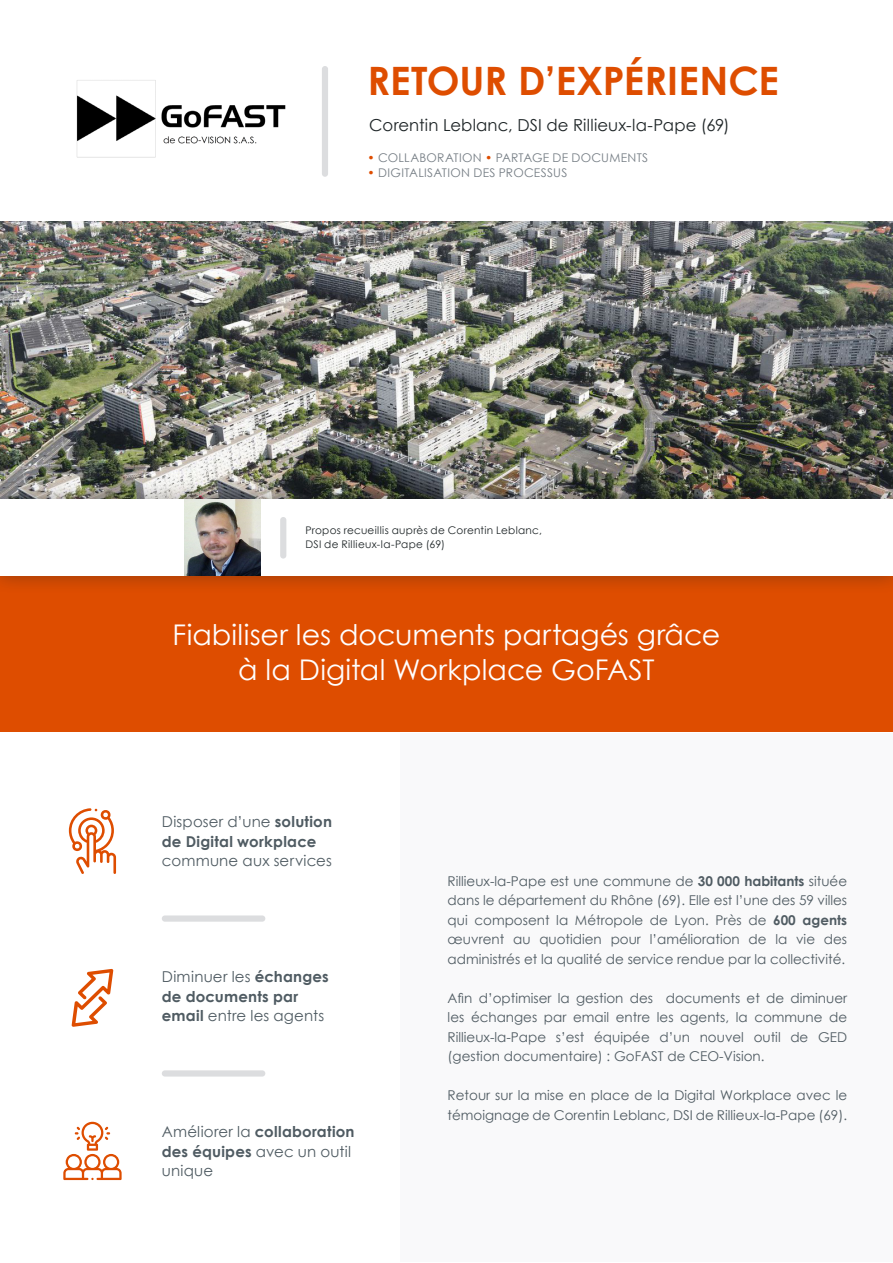
<style>
.page{position:relative;width:893px;height:1263px;background:#fff}
.page>*{position:absolute;margin:0;border:0;box-sizing:border-box;transform-origin:0 0}
.t1{font:700 39.15px "Century Gothic";color:#de4d00}
.t2{font:28.5px/34.2px "Century Gothic";color:#fff;text-align:center}
.t3{font:16.5px "Century Gothic";letter-spacing:.01em;color:#1e2527}
.t4{font:15px/19.5px "Century Gothic";letter-spacing:.01em;color:#4f5b62}
.t5{font:700 15px/19.5px "Century Gothic";letter-spacing:.01em;color:#4f5b62}
.t6{font:13.5px/19.5px "Century Gothic";color:#4f5b62;text-align:justify}
.t7{font:12px "Century Gothic";letter-spacing:.025em;color:#767e85}
.t8{font:10.5px/13.5px "Century Gothic";letter-spacing:.025em;color:#1e2527}
.s1{color:#de4d00}
.s2{font-weight:700}
.s3{font-weight:400}
</style>
<div class="page">
<div style="left:401px;top:733px;width:492px;height:529px;background:#f9f9fa"></div>
<img style="left:0;top:221px;width:893px;height:260px">
<div style="left:0;top:572px;width:893px;height:159px;background:#de4d00"></div>
<div style="left:0;top:481px;width:893px;height:113px;background:#231f20;opacity:.42"></div>
<div style="left:0;top:500px;width:893px;height:76px;background:#fff"></div>
<div style="left:162px;top:1070px;width:103px;height:6px;background:#dcdddf;border-radius:3px"></div>
<div style="left:162px;top:915px;width:103px;height:7px;background:#dcdddf;border-radius:3px"></div>
<div style="left:322px;top:66px;width:6px;height:111px;background:#dcdddf;border-radius:3px"></div>
<div style="left:280px;top:517px;width:6px;height:42px;background:#dcdddf;border-radius:3px"></div>
<img style="left:185px;top:500px;width:76px;height:76px">
<img style="left:77px;top:80px;width:209px;height:77px">
<svg style="left:69px;top:808px;width:47px;height:66px"></svg>
<svg style="left:72px;top:969px;width:41px;height:58px"></svg>
<svg style="left:63px;top:1122px;width:59px;height:58px"></svg>
<p class="t1" style="left:368px;top:51px;width:413px">RETOUR D’EXPÉRIENCE</p>
<p class="t3" style="left:369px;top:113px;width:362px">Corentin Leblanc, DSI de Rillieux-la-Pape (69)</p>
<p class="t7" style="left:368px;top:150px;width:282px"><span class="s1">•</span> COLLABORATION <span class="s1">•</span> PARTAGE DE DOCUMENTS</p>
<p class="t7" style="left:368px;top:164px;width:201px"><span class="s1">•</span> DIGITALISATION DES PROCESSUS</p>
<p class="t8" style="left:305px;top:523px;width:238px">Propos recueillis auprès de Corentin Leblanc,<br>DSI de Rillieux-la-Pape (69)</p>
<p class="t2" style="left:173px;top:617px;width:549px">Fiabiliser les documents partagés grâce à la Digital Workplace GoFAST</p>
<p class="t4" style="left:162px;top:812px;width:172px">Disposer d’une <span class="s2">solution de Digital workplace </span>commune aux services</p>
<p class="t5" style="left:162px;top:966px;width:168px"><span class="s3">Diminuer les</span> échanges de documents par email <span class="s3">entre les agents</span></p>
<p class="t4" style="left:162px;top:1121px;width:194px">Améliorer la <span class="s2">collaboration des équipes</span> avec un outil unique</p>
<p class="t6" style="left:448px;top:871px;width:401px">Rillieux-la-Pape est une commune de <span class="s2">30 000 habitants</span> située dans le département du Rhône (69). Elle est l’une des 59 villes qui composent la Métropole de Lyon. Près de <span class="s2">600 agents </span>œuvrent au quotidien pour l’amélioration de la vie des administrés et la qualité de service rendue par la collectivité.</p>
<p class="t6" style="left:448px;top:988px;width:401px">Afin d’optimiser la gestion des documents et de diminuer les échanges par email entre les agents, la commune de Rillieux-la-Pape s’est équipée d’un nouvel outil de GED (gestion documentaire) : GoFAST de CEO-Vision.</p>
<p class="t6" style="left:448px;top:1085px;width:401px">Retour sur la mise en place de la Digital Workplace avec le témoignage de Corentin Leblanc, DSI de Rillieux-la-Pape (69).</p>
</div>
